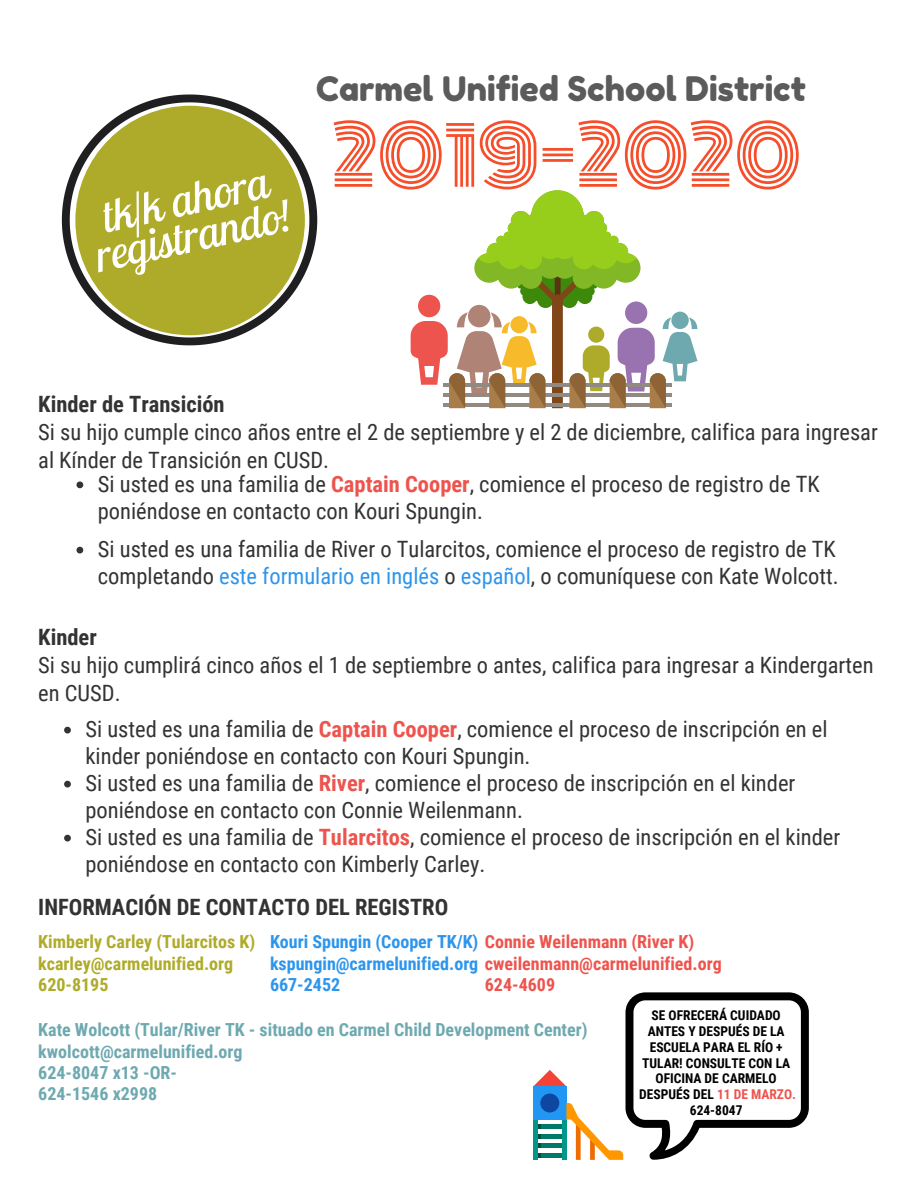
<style>
.page{position:relative;width:918px;height:1188px;background:#fff}
.page>*{position:absolute;margin:0;border:0;box-sizing:border-box;transform-origin:0 0}
.t1{font:78.75px "Monoton";color:#f64d2a}
.t2{font:italic 45px/37.2px "Lobster Two";color:#fff;text-align:center}
.t3{font:33.75px "Fredoka One";color:#5b5b5b}
.t4{font:22.5px/27px "Roboto Condensed";color:#333}
.t5{font:700 22.5px "Roboto Condensed";color:#333}
.t6{font:700 18px/21.3px "Roboto Condensed";color:#6ea9b0}
.t7{font:700 18px/21.3px "Roboto Condensed";color:#2d95ec}
.t8{font:700 18px/21.3px "Roboto Condensed";color:#afab2a}
.t9{font:700 18px "Roboto Condensed";color:#ed544e}
.t10{font:700 13.5px/15.8px "Roboto Condensed";color:#000;text-align:center}
.s1{font-weight:700;color:#ed544e}
.s2{color:#2d95ec}
.s3{color:#ed544e}
</style>
<div class="page">
<svg style="left:62px;top:94px;width:255px;height:251px"></svg>
<div style="left:75px;top:106px;width:230px;height:229px;background:#afab2a;border-radius:50%"></div>
<svg style="left:411px;top:190px;width:287px;height:218px"></svg>
<svg style="left:76px;top:482px;width:7px;height:6px"></svg>
<svg style="left:76px;top:547px;width:7px;height:7px"></svg>
<svg style="left:64px;top:727px;width:7px;height:7px"></svg>
<svg style="left:64px;top:781px;width:7px;height:7px"></svg>
<svg style="left:64px;top:835px;width:7px;height:7px"></svg>
<svg style="left:533px;top:992px;width:276px;height:168px"></svg>
<h2 class="t2" style="left:84px;top:201px;width:200px;rotate:-12deg">tk/k ahora registrando!</h2>
<h3 class="t3" style="left:316px;top:68px;width:491px">Carmel Unified School District</h3>
<h1 class="t1" style="left:332px;top:96px;width:471px">2019-2020</h1>
<p class="t5" style="left:38px;top:388px;width:188px">Kinder de Transición</p>
<p class="t4" style="left:38px;top:417px;width:841px;line-height:28.2px">Si su hijo cumple cinco años entre el 2 de septiembre y el 2 de diciembre, califica para ingresar al Kínder de Transición en CUSD.</p>
<p class="t4" style="left:98px;top:469px;width:723px">Si usted es una familia de <span class="s1">Captain Cooper</span>, comience el proceso de registro de TK poniéndose en contacto con Kouri Spungin.</p>
<p class="t4" style="left:98px;top:535px;width:742px">Si usted es una familia de River o Tularcitos, comience el proceso de registro de TK completando <span class="s2">este formulario en inglés</span> o <span class="s2">español</span>, o comuníquese con Kate Wolcott.</p>
<p class="t5" style="left:38px;top:621px;width:60px">Kinder</p>
<p class="t4" style="left:38px;top:650px;width:837px;line-height:28.2px">Si su hijo cumplirá cinco años el 1 de septiembre o antes, califica para ingresar a Kindergarten en CUSD.</p>
<p class="t4" style="left:86px;top:715px;width:756px">Si usted es una familia de <span class="s1">Captain Cooper</span>, comience el proceso de inscripción en el kinder poniéndose en contacto con Kouri Spungin.<br>Si usted es una familia de <span class="s1">River</span>, comience el proceso de inscripción en el kinder poniéndose en contacto con Connie Weilenmann.<br>Si usted es una familia de <span class="s1">Tularcitos</span>, comience el proceso de inscripción en el kinder poniéndose en contacto con Kimberly Carley.</p>
<p class="t5" style="left:38px;top:891px;width:412px">INFORMACIÓN DE CONTACTO DEL REGISTRO</p>
<p class="t8" style="left:38px;top:931px;width:218px">Kimberly Carley (Tularcitos K) kcarley@carmelunified.org<br>620-8195</p>
<p class="t7" style="left:270px;top:931px;width:453px">Kouri Spungin (Cooper TK/K) <span class="s3">Connie Weilenmann (River K) </span>kspungin@carmelunified.org <span class="s3">cweilenmann@carmelunified.org<br></span>667-2452</p>
<p class="t9" style="left:485px;top:972px;width:72px">624-4609</p>
<p class="t6" style="left:38px;top:1018px;width:551px">Kate Wolcott (Tular/River TK - situado en Carmel Child Development Center) kwolcott@carmelunified.org<br>624-8047 x13 -OR-<br>624-1546 x2998</p>
<p class="t10" style="left:639px;top:1007px;width:158px">SE OFRECERÁ CUIDADO<br>ANTES Y DESPUÉS DE LA<br>ESCUELA PARA EL RÍO +<br>TULAR! CONSULTE CON LA<br>OFICINA DE CARMELO<br>DESPUÉS DEL <span class="s3">11 DE MARZO.<br></span>624-8047</p>
</div>
